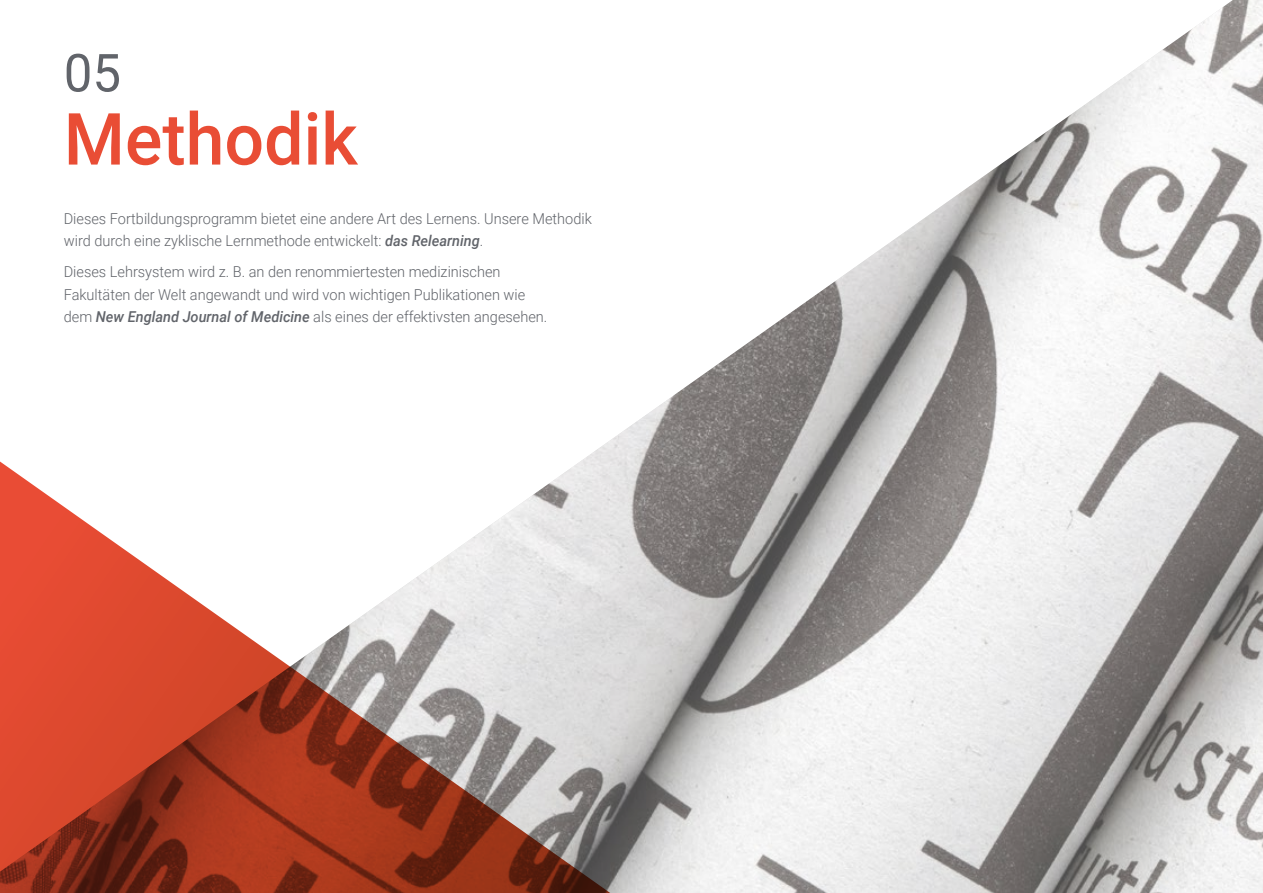
<style>
.page{position:relative;width:1263px;height:893px;background:#fff}
.page>*{position:absolute;margin:0;border:0;box-sizing:border-box;transform-origin:0 0}
.t1{font:500 72px "Roboto";color:#e94d35}
.t2{font:52.5px "Roboto";color:#61646a}
.t3{font:300 15px/22.5px "Roboto";color:#61646a}
.s1{font-weight:500;font-style:italic}
</style>
<div class="page">
<img style="left:602px;top:0;width:661px;height:893px">
<svg style="left:0;top:446px;width:640px;height:447px"></svg>
<h2 class="t2" style="left:64px;top:36px;width:59px">05</h2>
<h1 class="t1" style="left:64px;top:89px;width:295px">Methodik</h1>
<p class="t3" style="left:64px;top:207px;width:529px">Dieses Fortbildungsprogramm bietet eine andere Art des Lernens. Unsere Methodik wird durch eine zyklische Lernmethode entwickelt: <span class="s1">das Relearning</span>.</p>
<p class="t3" style="left:64px;top:260px;width:485px">Dieses Lehrsystem wird z. B. an den renommiertesten medizinischen<br>Fakultäten der Welt angewandt und wird von wichtigen Publikationen wie dem <span class="s1">New England Journal of Medicine</span> als eines der effektivsten angesehen.</p>
</div>
